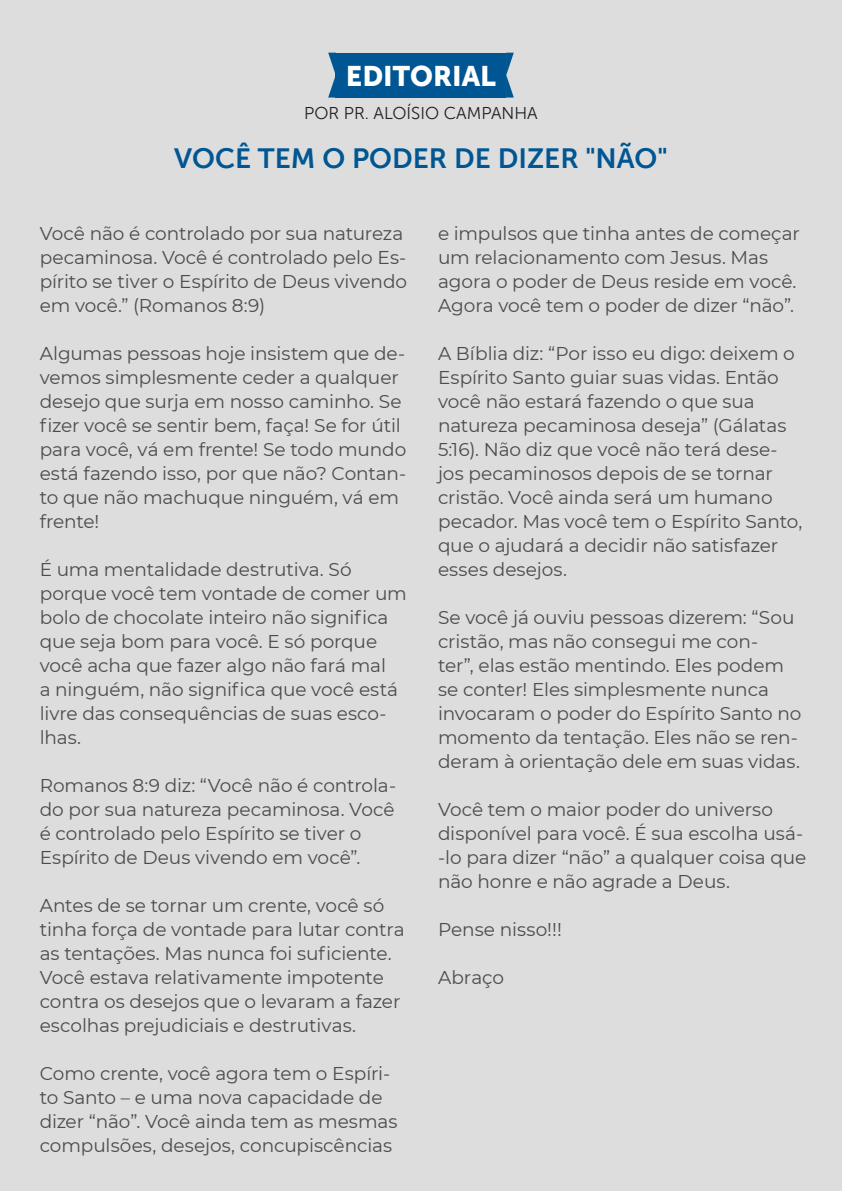
<style>
.page{position:relative;width:842px;height:1191px;background:#dedddd}
.page>*{position:absolute;margin:0;border:0;box-sizing:border-box;transform-origin:0 0}
.t_Editorial{font:28px "Museo Sans 700";color:#005693}
.cx_editorial{font:28px "Museo Sans 900";color:#fff}
.Texto{font:18.4px/24px "Montserrat";letter-spacing:-.005em;color:#4b4c4d}
.t1{font:17px "Museo Sans 300";color:#231f20}
</style>
<div class="page">
<div style="left:336px;top:53px;width:170px;height:45px;background:#005693"></div>
<svg style="left:328px;top:53px;width:8px;height:45px"></svg>
<svg style="left:506px;top:53px;width:8px;height:45px"></svg>
<p class="cx_editorial" style="left:346px;top:60px;width:152px">EDITORIAL</p>
<p class="t1" style="left:304px;top:104px;width:235px">POR PR. ALOÍSIO CAMPANHA</p>
<p class="t_Editorial" style="left:174px;top:143px;width:495px">VOCÊ TEM O PODER DE DIZER "NÃO"</p>
<p class="Texto" style="left:40px;top:221px;width:369px">Você não é controlado por sua natureza pecaminosa. Você é controlado pelo Es&shy;pírito se tiver o Espírito de Deus vivendo em você.” (Romanos 8:9)</p>
<p class="Texto" style="left:40px;top:341px;width:368px">Algumas pessoas hoje insistem que de&shy;vemos simplesmente ceder a qualquer desejo que surja em nosso caminho. Se fizer você se sentir bem, faça! Se for útil para você, vá em frente! Se todo mundo está fazendo isso, por que não? Contan&shy;to que não machuque ninguém, vá em frente!</p>
<p class="Texto" style="left:40px;top:557px;width:369px">É uma mentalidade destrutiva. Só porque você tem vontade de comer um bolo de chocolate inteiro não significa que seja bom para você. E só porque você acha que fazer algo não fará mal<br>a ninguém, não significa que você está livre das consequências de suas esco&shy;lhas.</p>
<p class="Texto" style="left:40px;top:773px;width:358px">Romanos 8:9 diz: “Você não é controla&shy;do por sua natureza pecaminosa. Você é controlado pelo Espírito se tiver o Espírito de Deus vivendo em você”.</p>
<p class="Texto" style="left:40px;top:893px;width:367px">Antes de se tornar um crente, você só tinha força de vontade para lutar contra as tentações. Mas nunca foi suficiente.<br>Você estava relativamente impotente contra os desejos que o levaram a fazer escolhas prejudiciais e destrutivas.</p>
<p class="Texto" style="left:40px;top:1061px;width:359px">Como crente, você agora tem o Espíri&shy;to Santo – e uma nova capacidade de dizer “não”. Você ainda tem as mesmas compulsões, desejos, concupiscências</p>
<p class="Texto" style="left:438px;top:221px;width:363px">e impulsos que tinha antes de começar um relacionamento com Jesus. Mas agora o poder de Deus reside em você.<br>Agora você tem o poder de dizer “não”.</p>
<p class="Texto" style="left:438px;top:341px;width:366px">A Bíblia diz: “Por isso eu digo: deixem o Espírito Santo guiar suas vidas. Então você não estará fazendo o que sua natureza pecaminosa deseja” (Gálatas 5:16). Não diz que você não terá dese&shy;jos pecaminosos depois de se tornar cristão. Você ainda será um humano pecador. Mas você tem o Espírito Santo, que o ajudará a decidir não satisfazer esses desejos.</p>
<p class="Texto" style="left:438px;top:605px;width:365px">Se você já ouviu pessoas dizerem: “Sou cristão, mas não consegui me con-<br>ter”, elas estão mentindo. Eles podem se conter! Eles simplesmente nunca invocaram o poder do Espírito Santo no momento da tentação. Eles não se ren&shy;deram à orientação dele em suas vidas.</p>
<p class="Texto" style="left:438px;top:797px;width:370px">Você tem o maior poder do universo disponível para você. É sua escolha usá--lo para dizer “não” a qualquer coisa que não honre e não agrade a Deus.</p>
<p class="Texto" style="left:438px;top:917px;width:125px">Pense nisso!!!</p>
<p class="Texto" style="left:438px;top:965px;width:68px">Abraço</p>
</div>
